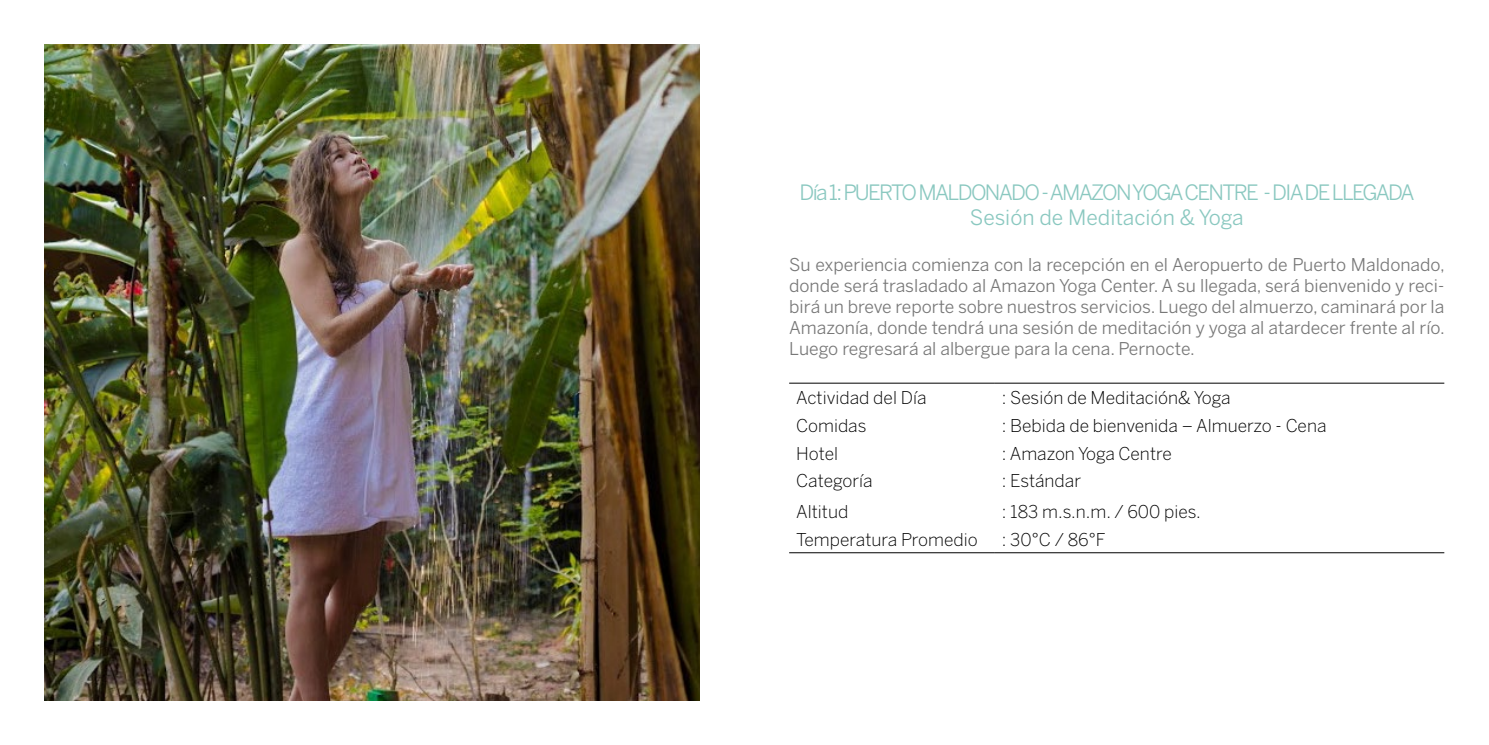
<style>
.page{position:relative;width:1489px;height:745px;background:#fff}
.page>*{position:absolute;margin:0;border:0;box-sizing:border-box;transform-origin:0 0}
.t1{font:21px/25.2px "Benton Sans";letter-spacing:-.08em;color:#8ac8c0;text-align:center}
.t2{font:17.5px/21px "Benton Sans";color:#787878;text-align:justify}
.t3{font:300 17.5px "Benton Sans";color:#000}
</style>
<div class="page">
<img style="left:45px;top:45px;width:654px;height:654px">
<hr style="left:789px;top:382px;width:205px;height:1px;background:#000">
<hr style="left:994px;top:382px;width:450px;height:1px;background:#000">
<hr style="left:789px;top:552px;width:205px;height:1px;background:#000">
<hr style="left:994px;top:552px;width:450px;height:1px;background:#000">
<p class="t1" style="left:799px;top:179px;width:616px">Día 1: PUERTO MALDONADO - AMAZON YOGA CENTRE - DIA DE LLEGADA<br>Sesión de Meditación &amp; Yoga</p>
<p class="t2" style="left:789px;top:253px;width:657px">Su experiencia comienza con la recepción en el Aeropuerto de Puerto Maldonado, donde será trasladado al Amazon Yoga Center. A su llegada, será bienvenido y reci&shy;birá un breve reporte sobre nuestros servicios. Luego del almuerzo, caminará por la Amazonía, donde tendrá una sesión de meditación y yoga al atardecer frente al río.<br>Luego regresará al albergue para la cena. Pernocte.</p>
<p class="t3" style="left:796px;top:387px;width:132px">Actividad del Día</p>
<p class="t3" style="left:1001px;top:387px;width:230px">: Sesión de Meditación&amp; Yoga</p>
<p class="t3" style="left:796px;top:415px;width:72px">Comidas</p>
<p class="t3" style="left:1001px;top:415px;width:326px">: Bebida de bienvenida – Almuerzo - Cena</p>
<p class="t3" style="left:796px;top:442px;width:44px">Hotel</p>
<p class="t3" style="left:1001px;top:442px;width:171px">: Amazon Yoga Centre</p>
<p class="t3" style="left:796px;top:470px;width:78px">Categoría</p>
<p class="t3" style="left:1001px;top:470px;width:81px">: Estándar</p>
<p class="t3" style="left:796px;top:501px;width:54px">Altitud</p>
<p class="t3" style="left:1001px;top:501px;width:200px">: 183 m.s.n.m. / 600 pies.</p>
<p class="t3" style="left:796px;top:528px;width:183px">Temperatura Promedio</p>
<p class="t3" style="left:1001px;top:528px;width:105px">: 30°C / 86°F</p>
</div>
